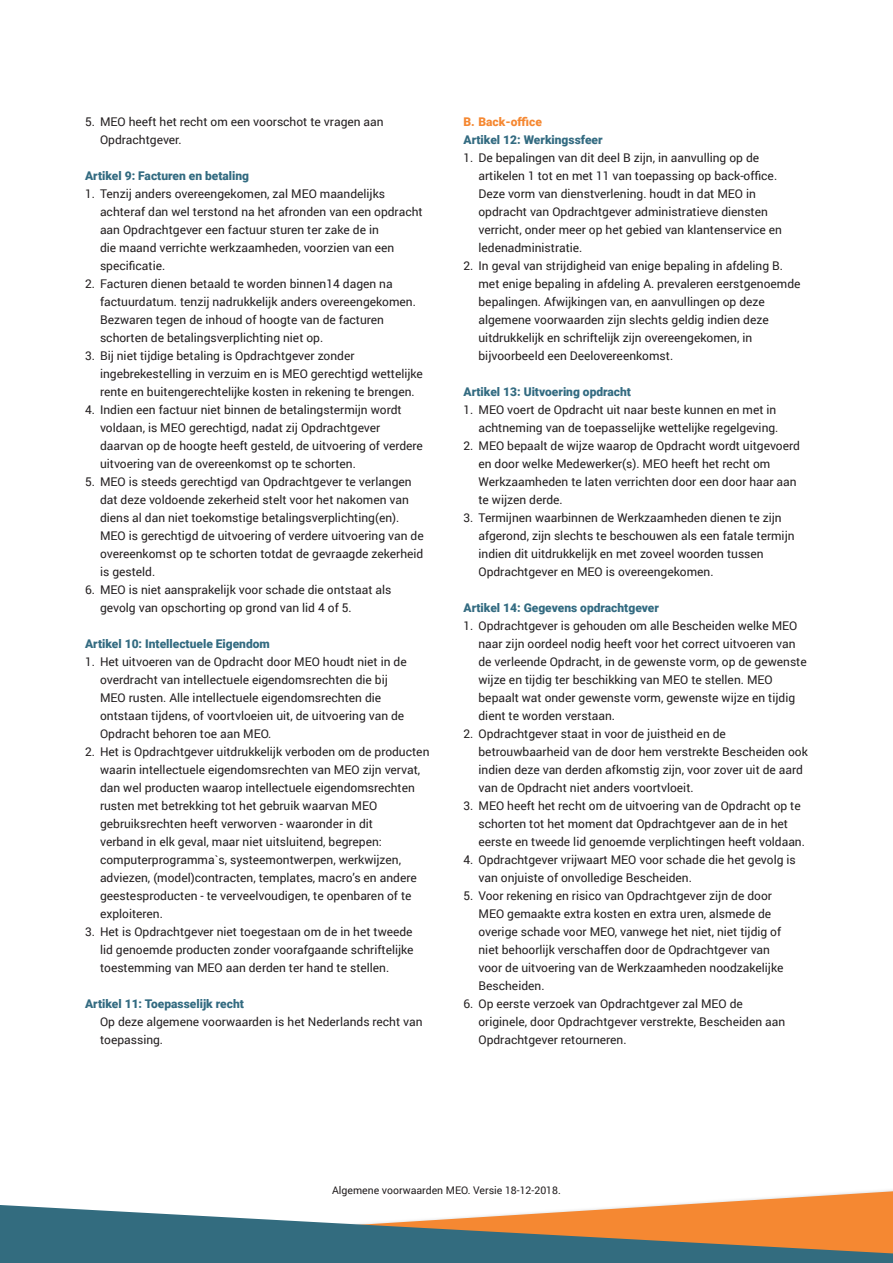
<style>
.page{position:relative;width:893px;height:1263px;background:#fff}
.page>*{position:absolute;margin:0;border:0;box-sizing:border-box;transform-origin:0 0}
.t1{font:12px/18px "Roboto";color:#231f20}
.t2{font:900 12px "Roboto";color:#336b81}
.t3{font:900 12px "Roboto";color:#f58832}
.t4{font:10.5px "Roboto";color:#231f20}
</style>
<div class="page">
<svg style="left:661px;top:1191px;width:232px;height:14px"></svg>
<svg style="left:0;top:1205px;width:893px;height:58px;background:#858678"></svg>
<p class="t1" style="left:100px;top:112px;width:285px;text-indent:-15px">5. MEO heeft het recht om een voorschot te vragen aan<br>Opdrachtgever.</p>
<p class="t2" style="left:85px;top:167px;width:166px">Artikel 9: Facturen en betaling</p>
<p class="t1" style="left:100px;top:184px;width:324px;text-indent:-15px">1. Tenzij anders overeengekomen, zal MEO maandelijks achteraf dan wel terstond na het afronden van een opdracht aan Opdrachtgever een factuur sturen ter zake de in<br>die maand verrichte werkzaamheden, voorzien van een specificatie.</p>
<p class="t1" style="left:100px;top:274px;width:317px;text-indent:-15px">2. Facturen dienen betaald te worden binnen14 dagen na factuurdatum. tenzij nadrukkelijk anders overeengekomen.<br>Bezwaren tegen de inhoud of hoogte van de facturen schorten de betalingsverplichting niet op.</p>
<p class="t1" style="left:100px;top:346px;width:324px;text-indent:-15px">3. Bij niet tijdige betaling is Opdrachtgever zonder ingebrekestelling in verzuim en is MEO gerechtigd wettelijke rente en buitengerechtelijke kosten in rekening te brengen.</p>
<p class="t1" style="left:100px;top:400px;width:324px;text-indent:-15px">4. Indien een factuur niet binnen de betalingstermijn wordt voldaan, is MEO gerechtigd, nadat zij Opdrachtgever daarvan op de hoogte heeft gesteld, de uitvoering of verdere uitvoering van de overeenkomst op te schorten.</p>
<p class="t1" style="left:100px;top:472px;width:325px;text-indent:-15px">5. MEO is steeds gerechtigd van Opdrachtgever te verlangen dat deze voldoende zekerheid stelt voor het nakomen van diens al dan niet toekomstige betalingsverplichting(en).<br>MEO is gerechtigd de uitvoering of verdere uitvoering van de overeenkomst op te schorten totdat de gevraagde zekerheid is gesteld.</p>
<p class="t1" style="left:100px;top:580px;width:293px;text-indent:-15px">6. MEO is niet aansprakelijk voor schade die ontstaat als gevolg van opschorting op grond van lid 4 of 5.</p>
<p class="t2" style="left:85px;top:635px;width:186px">Artikel 10: Intellectuele Eigendom</p>
<p class="t1" style="left:100px;top:652px;width:308px;text-indent:-15px">1. Het uitvoeren van de Opdracht door MEO houdt niet in de overdracht van intellectuele eigendomsrechten die bij MEO rusten. Alle intellectuele eigendomsrechten die ontstaan tijdens, of voortvloeien uit, de uitvoering van de Opdracht behoren toe aan MEO.</p>
<p class="t1" style="left:100px;top:742px;width:331px;text-indent:-15px">2. Het is Opdrachtgever uitdrukkelijk verboden om de producten waarin intellectuele eigendomsrechten van MEO zijn vervat, dan wel producten waarop intellectuele eigendomsrechten rusten met betrekking tot het gebruik waarvan MEO gebruiksrechten heeft verworven - waaronder in dit<br>verband in elk geval, maar niet uitsluitend, begrepen: computerprogramma`s, systeemontwerpen, werkwijzen, adviezen, (model)contracten, templates, macro’s en andere geestesproducten - te verveelvoudigen, te openbaren of te exploiteren.</p>
<p class="t1" style="left:100px;top:922px;width:315px;text-align:justify;text-indent:-15px">3. Het is Opdrachtgever niet toegestaan om de in het tweede lid genoemde producten zonder voorafgaande schriftelijke toestemming van MEO aan derden ter hand te stellen.</p>
<p class="t2" style="left:85px;top:995px;width:160px">Artikel 11: Toepasselijk recht</p>
<p class="t1" style="left:100px;top:1012px;width:324px">Op deze algemene voorwaarden is het Nederlands recht van toepassing.</p>
<p class="t3" style="left:463px;top:113px;width:80px">B. Back-office</p>
<p class="t2" style="left:463px;top:131px;width:141px">Artikel 12: Werkingssfeer</p>
<p class="t1" style="left:478px;top:148px;width:305px;text-indent:-15px">1. De bepalingen van dit deel B zijn, in aanvulling op de artikelen 1 tot en met 11 van toepassing op back-office.<br>Deze vorm van dienstverlening. houdt in dat MEO in opdracht van Opdrachtgever administratieve diensten verricht, onder meer op het gebied van klantenservice en ledenadministratie.</p>
<p class="t1" style="left:478px;top:256px;width:323px;text-indent:-15px">2. In geval van strijdigheid van enige bepaling in afdeling B. met enige bepaling in afdeling A. prevaleren eerstgenoemde bepalingen. Afwijkingen van, en aanvullingen op deze algemene voorwaarden zijn slechts geldig indien deze uitdrukkelijk en schriftelijk zijn overeengekomen, in bijvoorbeeld een Deelovereenkomst.</p>
<p class="t2" style="left:463px;top:383px;width:169px">Artikel 13: Uitvoering opdracht</p>
<p class="t1" style="left:463px;top:400px;width:316px;text-align:right">1. MEO voert de Opdracht uit naar beste kunnen en met in achtneming van de toepasselijke wettelijke regelgeving.</p>
<p class="t1" style="left:478px;top:436px;width:323px;text-indent:-15px">2. MEO bepaalt de wijze waarop de Opdracht wordt uitgevoerd en door welke Medewerker(s). MEO heeft het recht om Werkzaamheden te laten verrichten door een door haar aan te wijzen derde.</p>
<p class="t1" style="left:478px;top:508px;width:318px;text-indent:-15px">3. Termijnen waarbinnen de Werkzaamheden dienen te zijn afgerond, zijn slechts te beschouwen als een fatale termijn indien dit uitdrukkelijk en met zoveel woorden tussen Opdrachtgever en MEO is overeengekomen.</p>
<p class="t2" style="left:463px;top:599px;width:197px">Artikel 14: Gegevens opdrachtgever</p>
<p class="t1" style="left:478px;top:616px;width:330px;text-indent:-15px">1. Opdrachtgever is gehouden om alle Bescheiden welke MEO naar zijn oordeel nodig heeft voor het correct uitvoeren van de verleende Opdracht, in de gewenste vorm, op de gewenste wijze en tijdig ter beschikking van MEO te stellen. MEO bepaalt wat onder gewenste vorm, gewenste wijze en tijdig dient te worden verstaan.</p>
<p class="t1" style="left:478px;top:724px;width:331px;text-indent:-15px">2. Opdrachtgever staat in voor de juistheid en de betrouwbaarheid van de door hem verstrekte Bescheiden ook indien deze van derden afkomstig zijn, voor zover uit de aard van de Opdracht niet anders voortvloeit.</p>
<p class="t1" style="left:478px;top:796px;width:328px;text-indent:-15px">3. MEO heeft het recht om de uitvoering van de Opdracht op te schorten tot het moment dat Opdrachtgever aan de in het eerste en tweede lid genoemde verplichtingen heeft voldaan.</p>
<p class="t1" style="left:478px;top:850px;width:319px;text-indent:-15px">4. Opdrachtgever vrijwaart MEO voor schade die het gevolg is van onjuiste of onvolledige Bescheiden.</p>
<p class="t1" style="left:478px;top:886px;width:306px;text-indent:-15px">5. Voor rekening en risico van Opdrachtgever zijn de door MEO gemaakte extra kosten en extra uren, alsmede de overige schade voor MEO, vanwege het niet, niet tijdig of niet behoorlijk verschaffen door de Opdrachtgever van voor de uitvoering van de Werkzaamheden noodzakelijke Bescheiden.</p>
<p class="t1" style="left:478px;top:994px;width:308px;text-indent:-15px">6. Op eerste verzoek van Opdrachtgever zal MEO de originele, door Opdrachtgever verstrekte, Bescheiden aan<br>Opdrachtgever retourneren.</p>
<p class="t4" style="left:332px;top:1182px;width:230px">Algemene voorwaarden MEO. Versie 18-12-2018.</p>
</div>
